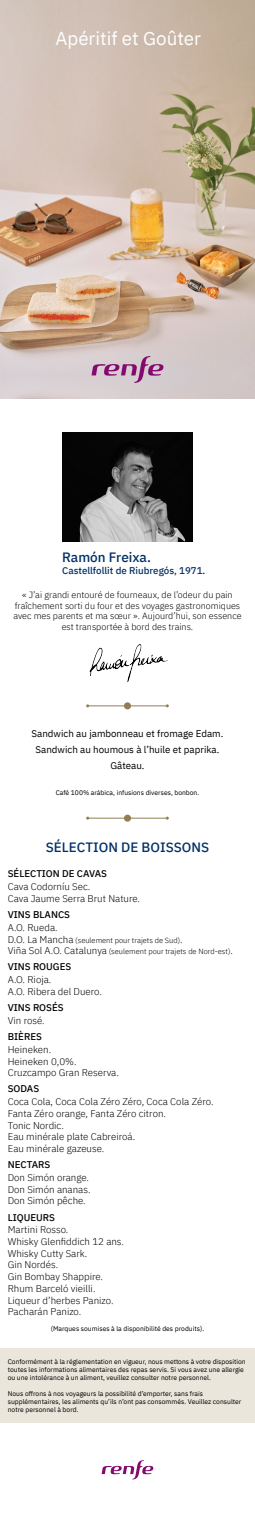
<style>
.page{position:relative;width:255px;height:1517px;background:#fff}
.page>*{position:absolute;margin:0;border:0;box-sizing:border-box;transform-origin:0 0}
.t1{font:18.75px "IBM Plex Sans";color:#fff}
.Sección{font:500 13.5px "IBM Plex Sans";color:#003066}
.t2{font:300 9.75px "IBM Plex Sans";color:#000}
.Comida{font:9.75px "IBM Plex Sans";color:#000}
.t3{font:500 9.75px "IBM Plex Sans";color:#000}
.t4{font:500 9.75px "IBM Plex Sans";color:#003066}
.t5{font:300 9px/10.8px "IBM Plex Sans";color:#000;text-align:center}
.t6{font:300 7.5px "IBM Plex Sans";color:#000}
.Legales{font:6.75px/8.1px "IBM Plex Sans";color:#000}
.s1{font-size:9.75px}
</style>
<div class="page">
<img style="left:0;top:0;width:255px;height:399px">
<hr style="left:88px;top:705px;width:79px;height:1px;background:#917f54">
<div style="left:124px;top:702px;width:7px;height:7px;background:#917f54;border-radius:50%"></div>
<svg style="left:91px;top:356px;width:73px;height:27px;background:#c39fb9"></svg>
<img style="left:62px;top:433px;width:131px;height:109px">
<img style="left:89px;top:644px;width:79px;height:38px">
<div style="left:0;top:1348px;width:255px;height:74px;background:#ebe6db"></div>
<hr style="left:88px;top:818px;width:79px;height:1px;background:#917f54">
<div style="left:124px;top:815px;width:7px;height:7px;background:#917f54;border-radius:50%"></div>
<svg style="left:102px;top:1460px;width:52px;height:19px"></svg>
<p class="t1" style="left:55px;top:24px;width:147px">Apéritif et Goûter</p>
<p class="Sección" style="left:62px;top:547px;width:90px">Ramón Freixa.</p>
<p class="t4" style="left:62px;top:563px;width:145px">Castellfollit de Riubregós, 1971.</p>
<p class="t5" style="left:13px;top:588px;width:230px">« J’ai grandi entouré de fourneaux, de l’odeur du pain fraîchement sorti du four et des voyages gastronomiques avec mes parents et ma sœur ». Aujourd’hui, son essence est transportée à bord des trains.</p>
<p class="Comida" style="left:32px;top:726px;width:193px">Sandwich au jambonneau et fromage Edam.</p>
<p class="Comida" style="left:35px;top:742px;width:186px">Sandwich au houmous à l’huile et paprika.</p>
<p class="Comida" style="left:110px;top:758px;width:36px">Gâteau.</p>
<p class="Legales" style="left:56px;top:788px;width:145px">Café 100% arábica, infusions diverses, bonbon.</p>
<p class="Sección" style="left:46px;top:837px;width:165px">SÉLECTION DE BOISSONS</p>
<p class="t3" style="left:8px;top:866px;width:101px">SÉLECTION DE CAVAS</p>
<p class="t2" style="left:8px;top:879px;width:84px">Cava Codorníu Sec.</p>
<p class="t2" style="left:8px;top:891px;width:134px">Cava Jaume Serra Brut Nature.</p>
<p class="t3" style="left:8px;top:907px;width:64px">VINS BLANCS</p>
<p class="t2" style="left:8px;top:920px;width:52px">A.O. Rueda.</p>
<p class="t6" style="left:8px;top:934px;width:177px"><span class="s1">D.O. La Mancha</span> (seulement pour trajets de Sud)<span class="s1">.</span></p>
<p class="t6" style="left:8px;top:946px;width:227px"><span class="s1">Viña Sol A.O. Catalunya</span> (seulement pour trajets de Nord-est)<span class="s1">.</span></p>
<p class="t3" style="left:8px;top:959px;width:65px">VINS ROUGES</p>
<p class="t2" style="left:8px;top:972px;width:45px">A.O. Rioja.</p>
<p class="t2" style="left:8px;top:984px;width:96px">A.O. Ribera del Duero.</p>
<p class="t3" style="left:8px;top:1000px;width:57px">VINS ROSÉS</p>
<p class="t2" style="left:8px;top:1013px;width:39px">Vin rosé.</p>
<p class="t3" style="left:8px;top:1029px;width:36px">BIÈRES</p>
<p class="t2" style="left:8px;top:1042px;width:45px">Heineken.</p>
<p class="t2" style="left:8px;top:1054px;width:70px">Heineken 0,0%.</p>
<p class="t2" style="left:8px;top:1065px;width:113px">Cruzcampo Gran Reserva.</p>
<p class="t3" style="left:8px;top:1081px;width:33px">SODAS</p>
<p class="t2" style="left:8px;top:1094px;width:207px">Coca Cola, Coca Cola Zéro Zéro, Coca Cola Zéro.</p>
<p class="t2" style="left:8px;top:1106px;width:160px">Fanta Zéro orange, Fanta Zéro citron.</p>
<p class="t2" style="left:8px;top:1118px;width:58px">Tonic Nordic.</p>
<p class="t2" style="left:8px;top:1129px;width:129px">Eau minérale plate Cabreiroá.</p>
<p class="t2" style="left:8px;top:1141px;width:98px">Eau minérale gazeuse.</p>
<p class="t3" style="left:8px;top:1157px;width:44px">NECTARS</p>
<p class="t2" style="left:8px;top:1170px;width:83px">Don Simón orange.</p>
<p class="t2" style="left:8px;top:1182px;width:84px">Don Simón ananas.</p>
<p class="t2" style="left:8px;top:1193px;width:80px">Don Simón pêche.</p>
<p class="t3" style="left:8px;top:1209px;width:49px">LIQUEURS</p>
<p class="t2" style="left:8px;top:1222px;width:62px">Martini Rosso.</p>
<p class="t2" style="left:8px;top:1234px;width:118px">Whisky Glenfiddich 12 ans.</p>
<p class="t2" style="left:8px;top:1246px;width:81px">Whisky Cutty Sark.</p>
<p class="t2" style="left:8px;top:1258px;width:52px">Gin Nordés.</p>
<p class="t2" style="left:8px;top:1269px;width:97px">Gin Bombay Shappire.</p>
<p class="t2" style="left:8px;top:1281px;width:89px">Rhum Barceló vieilli.</p>
<p class="t2" style="left:8px;top:1293px;width:107px">Liqueur d’herbes Panizo.</p>
<p class="t2" style="left:8px;top:1304px;width:75px">Pacharán Panizo.</p>
<p class="Legales" style="left:51px;top:1324px;width:155px">(Marques soumises à la disponibilité des produits).</p>
<p class="Legales" style="left:8px;top:1357px;width:239px">Conformément à la réglementation en vigueur, nous mettons à votre disposition toutes les informations alimentaires des repas servis. Si vous avez une allergie ou une intolérance à un aliment, veuillez consulter notre personnel.</p>
<p class="Legales" style="left:8px;top:1389px;width:235px">Nous offrons à nos voyageurs la possibilité d’emporter, sans frais supplémentaires, les aliments qu’ils n’ont pas consommés. Veuillez consulter notre personnel à bord.</p>
</div>
